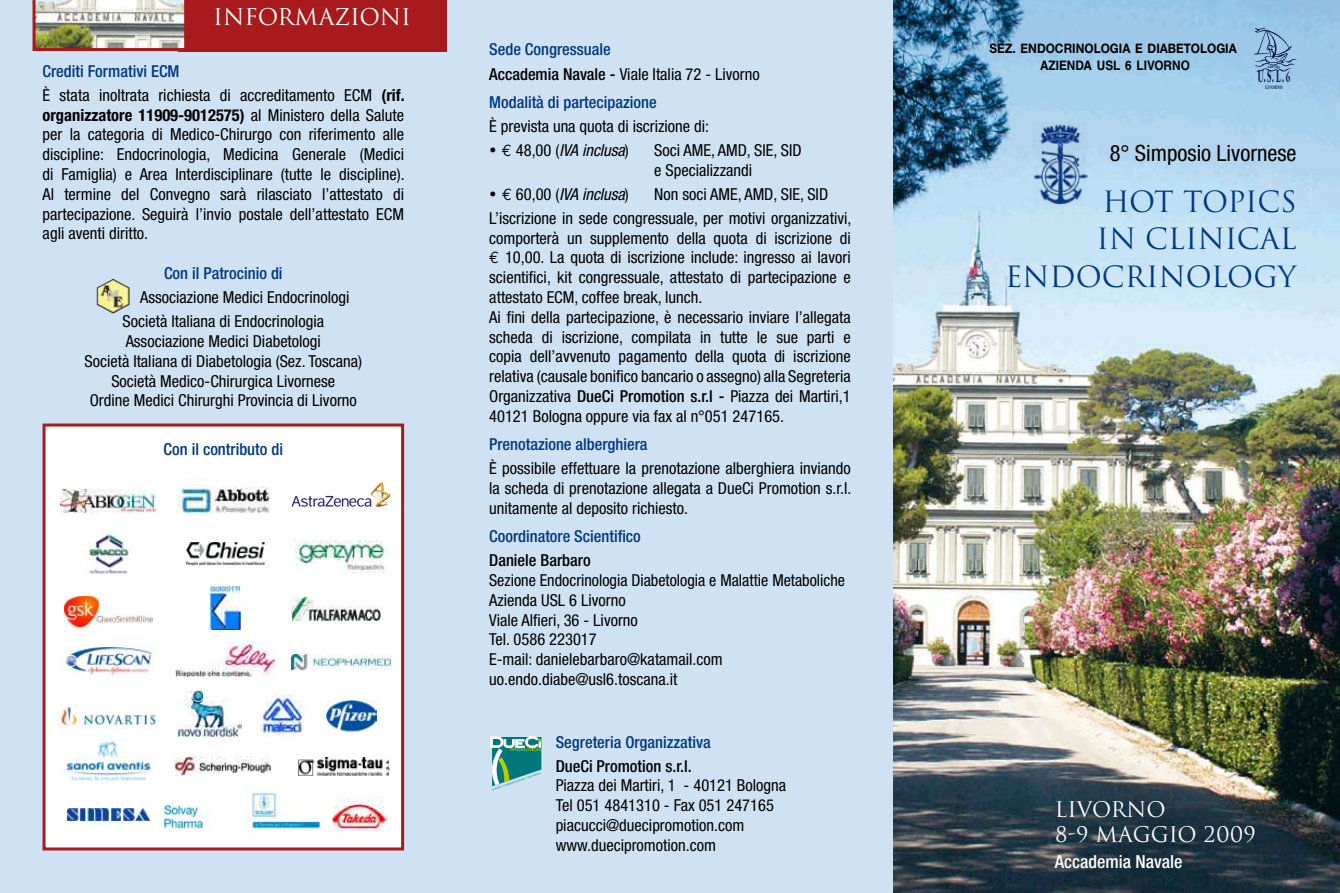
<style>
.page{position:relative;width:1340px;height:893px;background:#fff}
.page>*{position:absolute;margin:0;border:0;box-sizing:border-box;transform-origin:0 0}
.t1{font:28.5px/37.5px "Trajan";color:#003882;text-align:right}
.t2{font:condensed 22.5px "Helvetica Neue";color:#000}
.t3{font:22.5px "Trajan";color:#fff}
.t4{font:21px/25.2px "Trajan";color:#fff}
.t5{font:700 19.05px "Garamond";color:#162352;scale:.44 1}
.t6{font:500 condensed 18px "Helvetica Neue";color:#fff}
.t7{font:condensed 16.5px/19.8px "Helvetica Neue";color:#000}
.t8{font:500 condensed 16.5px "Helvetica Neue";color:#003882}
.t9{font:italic condensed 16.5px "Helvetica Neue";color:#000}
.t10{font:500 condensed 16.5px "Helvetica Neue";color:#000}
.t11{font:700 16.2px "Helvetica Neue";color:#000;scale:.9 1}
.t12{font:700 13.05px "Helvetica Neue";color:#000;scale:.9 1}
.t13{font:700 13.05px "Helvetica";color:#000;scale:.9 1}
.t14{font:700 5.25px "Times New Roman";color:#162352;scale:.71 1}
.t15{font:700 3.9px "Times New Roman";color:#162352;scale:.71 1}
.s1{font-weight:500;color:#003882}
.s2{font-weight:700}
.s3{font-weight:500}
.s4{font-family:"Euro Mono";font-style:normal;font-stretch:normal}
.s5{font-style:normal}
.s6{font-family:"Euro Mono";font-stretch:normal}
.s7{font-size:14.1px}
</style>
<div class="page">
<div style="left:0;top:0;width:898px;height:893px;background:#cfe2f3"></div>
<div style="left:43px;top:423px;width:361px;height:427px;background:#fff;border:3px solid #a81a1c"></div>
<img style="left:893px;top:0;width:446px;height:893px">
<svg style="left:1254px;top:28px;width:42px;height:44px;background:#83a9cc"></svg>
<svg style="left:490px;top:736px;width:51px;height:54px"></svg>
<div style="left:179px;top:0;width:267px;height:51px;background:#a81a1c"></div>
<img style="left:33px;top:0;width:152px;height:51px">
<img style="left:177px;top:691px;width:65px;height:46px">
<svg style="left:291px;top:496px;width:80px;height:11px"></svg>
<img style="left:371px;top:482px;width:19px;height:25px">
<img style="left:295px;top:541px;width:92px;height:32px">
<img style="left:177px;top:479px;width:94px;height:35px">
<img style="left:60px;top:705px;width:97px;height:23px">
<img style="left:85px;top:531px;width:44px;height:44px">
<img style="left:186px;top:543px;width:78px;height:23px">
<img style="left:62px;top:739px;width:91px;height:43px">
<img style="left:64px;top:597px;width:88px;height:29px">
<img style="left:175px;top:756px;width:97px;height:20px">
<img style="left:210px;top:586px;width:30px;height:44px">
<img style="left:298px;top:757px;width:91px;height:19px">
<img style="left:291px;top:598px;width:90px;height:22px">
<img style="left:67px;top:808px;width:82px;height:13px">
<img style="left:332px;top:797px;width:54px;height:35px">
<img style="left:176px;top:643px;width:98px;height:34px">
<img style="left:159px;top:788px;width:162px;height:44px">
<img style="left:260px;top:695px;width:44px;height:43px">
<img style="left:1033px;top:122px;width:54px;height:82px">
<img style="left:61px;top:489px;width:95px;height:23px">
<img style="left:97px;top:279px;width:32px;height:35px">
<img style="left:326px;top:701px;width:50px;height:32px">
<img style="left:60px;top:646px;width:96px;height:31px">
<img style="left:291px;top:654px;width:99px;height:16px">
<h2 class="t3" style="left:213px;top:4px;width:199px">INFORMAZIONI</h2>
<p class="t7" style="left:43px;top:59px;width:363px;line-height:24px"><span class="s1">Crediti Formativi ECM<br></span>È stata inoltrata richiesta di accreditamento ECM <span class="s2">(rif.</span></p>
<p class="t7" style="left:43px;top:105px;width:364px;text-align:justify"><span class="s2">organizzatore 11909-9012575)</span> al Ministero della Salute per la categoria di Medico-Chirurgo con riferimento alle discipline: Endocrinologia, Medicina Generale (Medici di Famiglia) e Area Interdisciplinare (tutte le discipline).<br>Al termine del Convegno sarà rilasciato l’attestato di partecipazione. Seguirà l’invio postale dell’attestato ECM agli aventi diritto.</p>
<p class="t8" style="left:164px;top:263px;width:120px">Con il Patrocinio di</p>
<p class="t7" style="left:123px;top:285px;width:228px;line-height:24px;text-indent:17px">Associazione Medici Endocrinologi<br>Società Italiana di Endocrinologia</p>
<p class="t7" style="left:84px;top:331px;width:279px;text-align:center">Associazione Medici Diabetologi<br>Società Italiana di Diabetologia (Sez. Toscana)<br>Società Medico-Chirurgica Livornese<br>Ordine Medici Chirurghi Provincia di Livorno</p>
<p class="t8" style="left:164px;top:439px;width:121px">Con il contributo di</p>
<p class="t7" style="left:489px;top:38px;width:272px;line-height:24px"><span class="s1">Sede Congressuale<br></span><span class="s3">Accademia Navale -</span> Viale Italia 72 - Livorno</p>
<p class="t8" style="left:489px;top:92px;width:169px">Modalità di partecipazione</p>
<p class="t7" style="left:489px;top:116px;width:221px">è prevista una quota di iscrizione di:</p>
<p class="t9" style="left:489px;top:141px;width:141px">• <span class="s4">€</span> <span class="s5">48,00 (</span>IVA inclusa<span class="s5">)</span></p>
<p class="t7" style="left:654px;top:140px;width:149px">Soci AME, AMD, SIE, SID e Specializzandi</p>
<p class="t9" style="left:489px;top:184px;width:141px">• <span class="s4">€</span> <span class="s5">60,00 (</span>IVA inclusa<span class="s5">)</span></p>
<p class="t7" style="left:489px;top:182px;width:364px;line-height:24px;text-indent:165px">Non soci AME, AMD, SIE, SID<br>L’iscrizione in sede congressuale, per motivi organizzativi,</p>
<p class="t7" style="left:489px;top:228px;width:363px">comporterà un supplemento della quota di iscrizione di <span class="s6">€</span> 10,00. La quota di iscrizione include: ingresso ai lavori scientifici, kit congressuale, attestato di partecipazione e attestato ECM, coffee break, lunch.<br>Ai fini della partecipazione, è necessario inviare l’allegata scheda di iscrizione, compilata in tutte le sue parti e copia dell’avvenuto pagamento della quota di iscrizione relativa (causale bonifico bancario o assegno) alla Segreteria Organizzativa <span class="s3">DueCi Promotion s.r.l -</span> Piazza dei Martiri,1<br>40121 Bologna oppure via fax al n°051 247165.</p>
<p class="t8" style="left:489px;top:434px;width:160px">Prenotazione alberghiera</p>
<p class="t7" style="left:489px;top:458px;width:364px;text-align:justify">è possibile effettuare la prenotazione alberghiera inviando la scheda di prenotazione allegata a DueCi Promotion s.r.l. unitamente al deposito richiesto.</p>
<p class="t8" style="left:489px;top:526px;width:153px">Coordinatore Scientifico</p>
<p class="t10" style="left:489px;top:550px;width:103px">Daniele Barbaro</p>
<p class="t7" style="left:489px;top:570px;width:357px">Sezione Endocrinologia Diabetologia e Malattie Metaboliche Azienda USL 6 Livorno<br>Viale Alfieri, 36 - Livorno<br>Tel. 0586 223017<br>E-mail: danielebarbaro@katamail.com uo.endo.diabe@usl6.toscana.it</p>
<p class="t8" style="left:555px;top:732px;width:156px">Segreteria Organizzativa</p>
<p class="t10" style="left:555px;top:756px;width:137px">DueCi Promotion s.r.l.</p>
<p class="t7" style="left:555px;top:775px;width:232px">Piazza dei Martiri, 1 - 40121 Bologna<br>Tel 051 4841310 - Fax 051 247165 piacucci@duecipromotion.com www.duecipromotion.com</p>
<p class="t12" style="left:989px;top:41px;width:276px">SEZ. ENDOCRINOLOGIA E DIABETOLOGIA</p>
<p class="t13" style="left:1040px;top:58px;width:168px">AZIENDA USL 6 LIVORNO</p>
<p class="t15" style="left:1267px;top:64px;width:19px">AZIENDA</p>
<p class="t5" style="left:1257px;top:66px;width:75px">USL <span class="s7">6</span></p>
<p class="t14" style="left:1265px;top:83px;width:26px">LIVORNO</p>
<h2 class="t2" style="left:1109px;top:140px;width:188px">8° Simposio Livornese</h2>
<h1 class="t1" style="left:1005px;top:183px;width:293px">HOT TOPICS<br>IN CLINICAL<br>ENDOCRINOLOGY</h1>
<p class="t11" style="left:1101px;top:143px;width:269px">SEZ. ENDOCRINOLOGIA E DIABE</p>
<p class="t4" style="left:1054px;top:797px;width:202px">LIVORNO<br>8-9 MAGGIO 2009</p>
<p class="t6" style="left:1054px;top:851px;width:129px">Accademia Navale</p>
</div>
